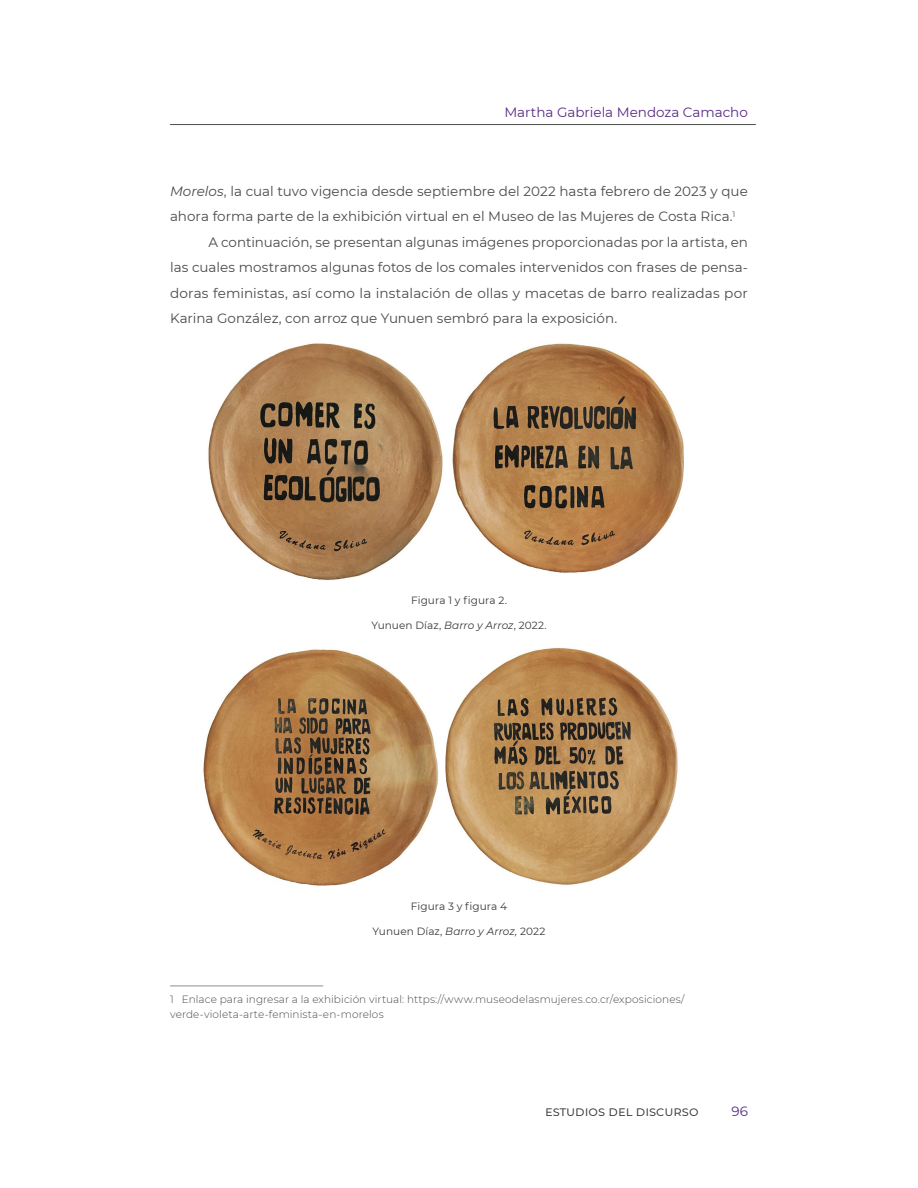
<style>
.page{position:relative;width:918px;height:1188px;background:#fff}
.page>*{position:absolute;margin:0;border:0;box-sizing:border-box;transform-origin:0 0}
.TEXTO_2{font:13.5px/25.5px "Montserrat";color:#4a4a4a}
.t1{font:13.5px "Montserrat";color:#592a84}
.t2{font:13.5px "Montserrat";color:#363636}
.Cita{font:300 10.5px/15px "Montserrat";letter-spacing:.01em;color:#4a4a4a}
.PIE_DE_FOTO{font:10.5px "Montserrat";letter-spacing:.01em;color:#383838}
.s1{font-style:italic}
</style>
<div class="page">
<hr style="left:170px;top:124px;width:586px;height:1px;background:#4d4d4d">
<hr style="left:170px;top:986px;width:153px;height:1px;background:#8d8d8d">
<img style="left:208px;top:343px;width:235px;height:237px">
<img style="left:452px;top:343px;width:231px;height:230px">
<img style="left:203px;top:649px;width:235px;height:237px">
<img style="left:446px;top:648px;width:232px;height:237px">
<p class="t1" style="left:504px;top:103px;width:245px">Martha Gabriela Mendoza Camacho</p>
<p class="TEXTO_2" style="left:170px;top:178px;width:579px"><span class="s1">Morelos</span>, la cual tuvo vigencia desde septiembre del 2022 hasta febrero de 2023 y que ahora forma parte de la exhibición virtual en el Museo de las Mujeres de Costa Rica.<sup>1</sup></p>
<p class="TEXTO_2" style="left:170px;top:229px;width:579px;text-align:justify;text-indent:38px">A continuación, se presentan algunas imágenes proporcionadas por la artista, en las cuales mostramos algunas fotos de los comales intervenidos con frases de pensa&shy;doras feministas, así como la instalación de ollas y macetas de barro realizadas por Karina González, con arroz que Yunuen sembró para la exposición.</p>
<p class="PIE_DE_FOTO" style="left:411px;top:593px;width:97px">Figura 1 y figura 2.</p>
<p class="PIE_DE_FOTO" style="left:371px;top:618px;width:177px">Yunuen Díaz, <span class="s1">Barro y Arroz</span>, 2022.</p>
<p class="PIE_DE_FOTO" style="left:411px;top:899px;width:98px">Figura 3 y figura 4</p>
<p class="PIE_DE_FOTO" style="left:373px;top:924px;width:174px">Yunuen Díaz, <span class="s1">Barro y Arroz,</span> 2022</p>
<p class="Cita" style="left:170px;top:991px;width:516px">1 Enlace para ingresar a la exhibición virtual: https://www.museodelasmujeres.co.cr/exposiciones/ verde-violeta-arte-feminista-en-morelos</p>
<p class="t2" style="left:545px;top:1102px;width:155px">estudios del discurso</p>
<p class="t1" style="left:731px;top:1102px;width:18px">96</p>
</div>
